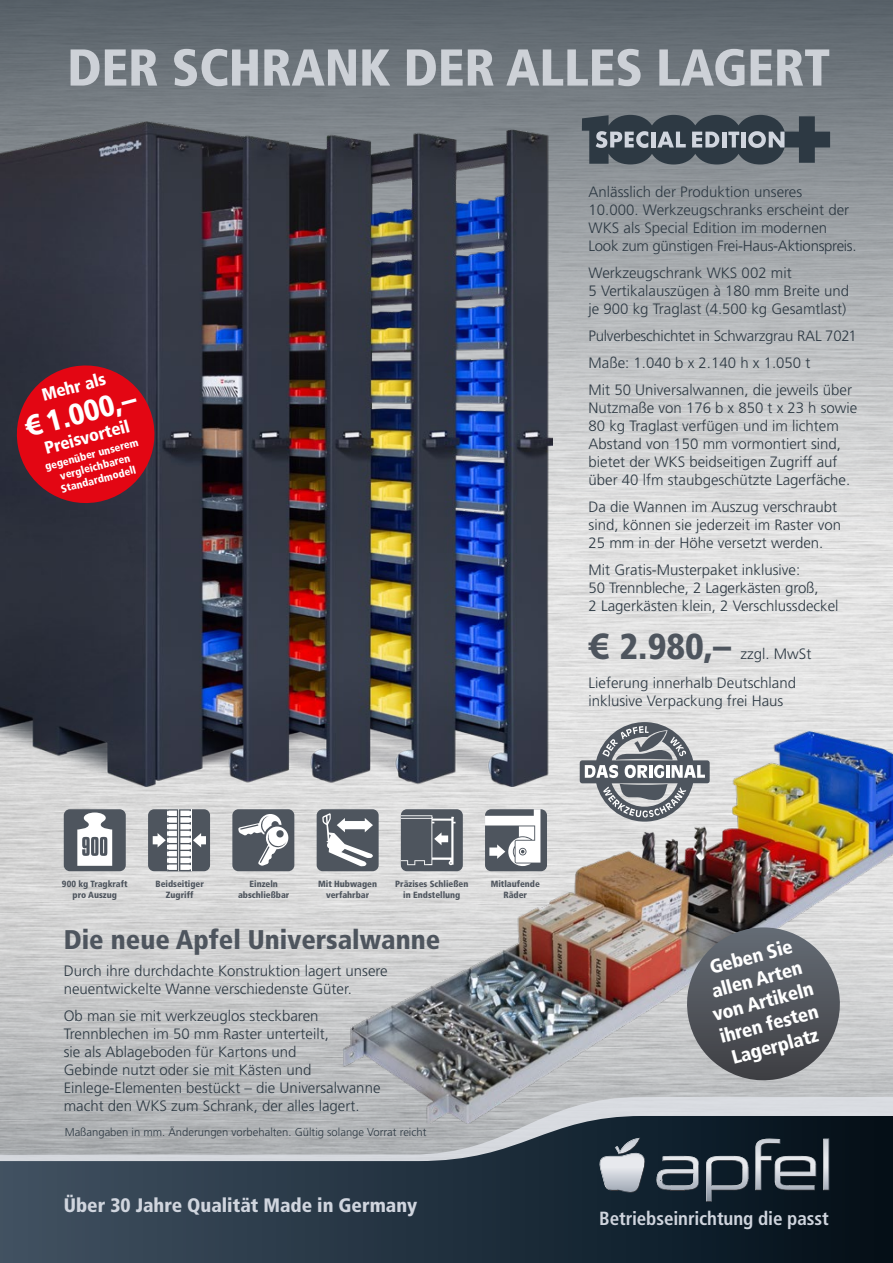
<style>
.page{position:relative;width:893px;height:1263px;background:#fff}
.page>*{position:absolute;margin:0;border:0;box-sizing:border-box;transform-origin:0 0}
.t1{font:900 condensed 51.75px "Frutiger";letter-spacing:-.005em;color:#cdd1d7}
.t2{font:900 condensed 36px "Frutiger";color:#4e555e}
.t3{font:900 condensed 29.7px "Frutiger";color:#fff}
.t4{font:900 condensed 27px "Frutiger";color:#4e555e}
.t5{font:900 condensed 19.5px "Frutiger";color:#d0d5de}
.t6{font:900 condensed 19.35px/23.1px "Frutiger";color:#fff;text-align:center}
.t7{font:700 condensed 19.05px "Frutiger";letter-spacing:-.005em;color:#d0d5de}
.t8{font:900 condensed 17.4px "Frutiger";color:#fff}
.t9{font:300 15px/18px "Frutiger";color:#2d3943}
.t10{font:300 11.25px "Frutiger";color:#2d3943}
.t11{font:900 condensed 10.8px/12.9px "Frutiger";color:#fff;text-align:center}
.t12{font:900 condensed 9px/10.8px "Frutiger";color:#4e555e;text-align:center}
.s1{font-family:"Myriad Pro";font-weight:700;font-stretch:normal;font-size:31.05px}
.s2{font-family:"Myriad Pro";font-weight:700;font-stretch:normal;font-size:39px}
</style>
<div class="page">
<div style="left:0;top:0;width:893px;height:536px;background:linear-gradient(to bottom,#5d666d,#ecebea)"></div>
<svg style="left:0;top:1097px;width:343px;height:19px;background:#b2b4b6"></svg>
<svg style="left:0;top:1116px;width:893px;height:147px;background:#3e4b56"></svg>
<svg style="left:597px;top:1138px;width:233px;height:64px;background:#44505a"></svg>
<img style="left:343px;top:731px;width:550px;height:392px">
<img style="left:0;top:121px;width:553px;height:666px">
<div style="left:232px;top:809px;width:62px;height:62px;background:#4e555e;border-radius:6px"></div>
<svg style="left:238px;top:814px;width:51px;height:52px"></svg>
<div style="left:64px;top:809px;width:62px;height:62px;background:#4e555e;border-radius:6px"></div>
<svg style="left:77px;top:812px;width:35px;height:54px"></svg>
<div style="left:485px;top:809px;width:62px;height:62px;background:#4e555e;border-radius:6px"></div>
<svg style="left:485px;top:809px;width:55px;height:57px"></svg>
<div style="left:317px;top:809px;width:62px;height:62px;background:#4e555e;border-radius:6px"></div>
<svg style="left:322px;top:813px;width:51px;height:53px"></svg>
<div style="left:401px;top:809px;width:62px;height:62px;background:#4e555e;border-radius:6px"></div>
<svg style="left:401px;top:815px;width:55px;height:50px"></svg>
<div style="left:148px;top:809px;width:62px;height:62px;background:#4e555e;border-radius:6px"></div>
<svg style="left:153px;top:809px;width:53px;height:62px"></svg>
<svg style="left:580px;top:722px;width:130px;height:100px;background:#a1a4a8"></svg>
<svg style="left:681px;top:927px;width:165px;height:159px;background:#717479"></svg>
<svg style="left:11px;top:360px;width:149px;height:149px;background:#a71421"></svg>
<svg style="left:582px;top:115px;width:248px;height:49px;background:#535d66"></svg>
<h1 class="t1" style="left:67px;top:36px;width:764px">DER SCHRANK DER ALLES LAGERT</h1>
<p class="t8" style="left:39px;top:385px;width:67px;rotate:-15deg">Mehr als</p>
<h3 class="t3" style="left:21px;top:410px;width:116px;rotate:-15deg"><span class="s1">€</span> 1.000,–</h3>
<p class="t8" style="left:42px;top:438px;width:89px;rotate:-15deg">Preisvorteil</p>
<p class="t11" style="left:44px;top:460px;width:98px;rotate:-15deg">gegenüber unserem vergleichbaren<br>Standardmodell</p>
<p class="t9" style="left:589px;top:183px;width:270px">Anlässlich der Produktion unseres<br>10.000. Werkzeugschranks erscheint der WKS als Special Edition im modernen Look zum günstigen Frei-Haus-Aktionspreis.</p>
<p class="t9" style="left:589px;top:264px;width:262px">Werkzeugschrank WKS 002 mit<br>5 Vertikalauszügen à 180 mm Breite und je 900 kg Traglast (4.500 kg Gesamtlast)</p>
<p class="t9" style="left:589px;top:322px;width:270px;line-height:27px">Pulverbeschichtet in Schwarzgrau RAL 7021<br>Maße: 1.040 b x 2.140 h x 1.050 t<br>Mit 50 Universalwannen, die jeweils über</p>
<p class="t9" style="left:589px;top:399px;width:270px">Nutzmaße von 176 b x 850 t x 23 h sowie 80 kg Traglast verfügen und im lichtem Abstand von 150 mm vormontiert sind, bietet der WKS beidseitigen Zugriff auf über 40 lfm staubgeschützte Lagerfäche.</p>
<p class="t9" style="left:589px;top:498px;width:254px">Da die Wannen im Auszug verschraubt sind, können sie jederzeit im Raster von<br>25 mm in der Höhe versetzt werden.</p>
<p class="t9" style="left:589px;top:561px;width:252px">Mit Gratis-Musterpaket inklusive:<br>50 Trennbleche, 2 Lagerkästen groß,<br>2 Lagerkästen klein, 2 Verschlussdeckel</p>
<h2 class="t2" style="left:589px;top:625px;width:144px"><span class="s2">€</span> 2.980,–</h2>
<p class="t9" style="left:589px;top:639px;width:224px;line-height:28.8px;text-indent:152px">zzgl. MwSt<br>Lieferung innerhalb Deutschland</p>
<p class="t9" style="left:589px;top:691px;width:196px">inklusive Verpackung frei Haus</p>
<p class="t12" style="left:62px;top:878px;width:67px">900 kg Tragkraft pro Auszug</p>
<p class="t12" style="left:156px;top:878px;width:50px">Beidseitiger<br>Zugriff</p>
<p class="t12" style="left:238px;top:878px;width:53px">Einzeln abschließbar</p>
<p class="t12" style="left:318px;top:878px;width:60px">Mit Hubwagen verfahrbar</p>
<p class="t12" style="left:491px;top:878px;width:51px">Mitlaufende<br>Räder</p>
<p class="t12" style="left:395px;top:878px;width:75px">Präzises Schließen in Endstellung</p>
<h3 class="t4" style="left:64px;top:923px;width:378px">Die neue Apfel Universalwanne</h3>
<p class="t9" style="left:64px;top:961px;width:325px">Durch ihre durchdachte Konstruktion lagert unsere neuentwickelte Wanne verschiedenste Güter.</p>
<p class="t9" style="left:64px;top:1006px;width:318px">Ob man sie mit werkzeuglos steckbaren Trennblechen im 50 mm Raster unterteilt,<br>sie als Ablageboden für Kartons und<br>Gebinde nutzt oder sie mit Kästen und Einlege-Elementen bestückt – die Universalwanne macht den WKS zum Schrank, der alles lagert.</p>
<p class="t10" style="left:65px;top:1125px;width:363px">Maßangaben in mm. Änderungen vorbehalten. Gültig solange Vorrat reicht</p>
<h3 class="t5" style="left:64px;top:1193px;width:355px">Über 30 Jahre Qualität Made in Germany</h3>
<p class="t6" style="left:698px;top:959px;width:105px;rotate:-15deg">Geben Sie allen Arten von Artikeln ihren festen<br>Lagerplatz</p>
<p class="t7" style="left:599px;top:1207px;width:231px">Betriebseinrichtung die passt</p>
</div>
